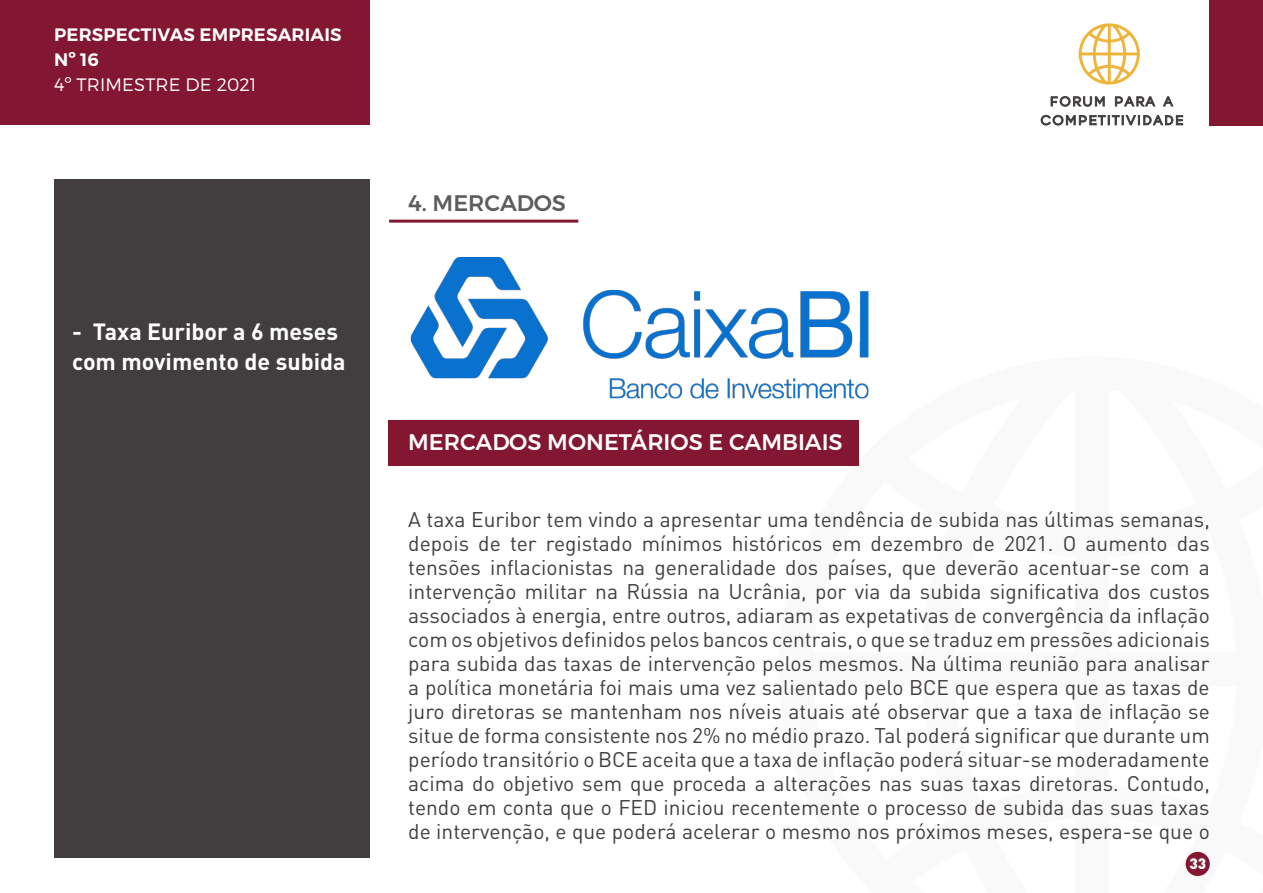
<style>
.page{position:relative;width:1263px;height:893px;background:#fff}
.page>*{position:absolute;margin:0;border:0;box-sizing:border-box;transform-origin:0 0}
.t1{font:700 23.25px/30px "DIN Pro";color:#fff}
.t2{font:500 22.5px "Montserrat";color:#fff}
.t3{font:500 22.5px "Montserrat";color:#5e5d5d}
.t4{font:21px/24px "DIN Pro";color:#423e40;text-align:justify}
.t5{font:600 18px/25.2px "Montserrat";letter-spacing:.01em;color:#fff}
.t6{font:300 18px "Montserrat";letter-spacing:.01em;color:#fff}
.t7{font:900 15px "DIN Pro";color:#fff}
</style>
<div class="page">
<div style="left:54px;top:179px;width:316px;height:678px;background:#423e40"></div>
<div style="left:0;top:0;width:370px;height:125px;background:#831732"></div>
<div style="left:1210px;top:0;width:53px;height:125px;background:#831732"></div>
<svg style="left:1079px;top:23px;width:61px;height:62px"></svg>
<svg style="left:1050px;top:96px;width:55px;height:11px"></svg>
<svg style="left:1115px;top:96px;width:41px;height:11px"></svg>
<svg style="left:1162px;top:96px;width:12px;height:11px"></svg>
<svg style="left:1040px;top:114px;width:143px;height:12px"></svg>
<div style="left:1185px;top:852px;width:25px;height:24px;background:#831832;border-radius:50%"></div>
<div style="left:388px;top:421px;width:471px;height:45px;background:#831732"></div>
<hr style="left:389px;top:220px;width:189px;height:3px;background:#831832">
<img style="left:410px;top:257px;width:459px;height:142px">
<p class="t5" style="left:54px;top:22px;width:289px">PERSPECTIVAS EMPRESARIAIS<br>Nº 16</p>
<p class="t6" style="left:54px;top:74px;width:204px">4º TRIMESTRE DE 2021</p>
<p class="t1" style="left:72px;top:316px;width:275px">- Taxa Euribor a 6 meses com movimento de subida</p>
<p class="t3" style="left:408px;top:189px;width:159px">4. MERCADOS</p>
<p class="t2" style="left:408px;top:428px;width:436px">MERCADOS MONETÁRIOS E CAMBIAIS</p>
<p class="t4" style="left:408px;top:507px;width:803px">A taxa Euribor tem vindo a apresentar uma tendência de subida nas últimas semanas, depois de ter registado mínimos históricos em dezembro de 2021. O aumento das tensões inflacionistas na generalidade dos países, que deverão acentuar-se com a intervenção militar na Rússia na Ucrânia, por via da subida significativa dos custos associados à energia, entre outros, adiaram as expetativas de convergência da inflação com os objetivos definidos pelos bancos centrais, o que se traduz em pressões adicionais para subida das taxas de intervenção pelos mesmos. Na última reunião para analisar a política monetária foi mais uma vez salientado pelo BCE que espera que as taxas de juro diretoras se mantenham nos níveis atuais até observar que a taxa de inflação se situe de forma consistente nos 2% no médio prazo. Tal poderá significar que durante um período transitório o BCE aceita que a taxa de inflação poderá situar-se moderadamente acima do objetivo sem que proceda a alterações nas suas taxas diretoras. Contudo, tendo em conta que o FED iniciou recentemente o processo de subida das suas taxas de intervenção, e que poderá acelerar o mesmo nos próximos meses, espera-se que o</p>
<p class="t7" style="left:1189px;top:853px;width:18px">33</p>
</div>
